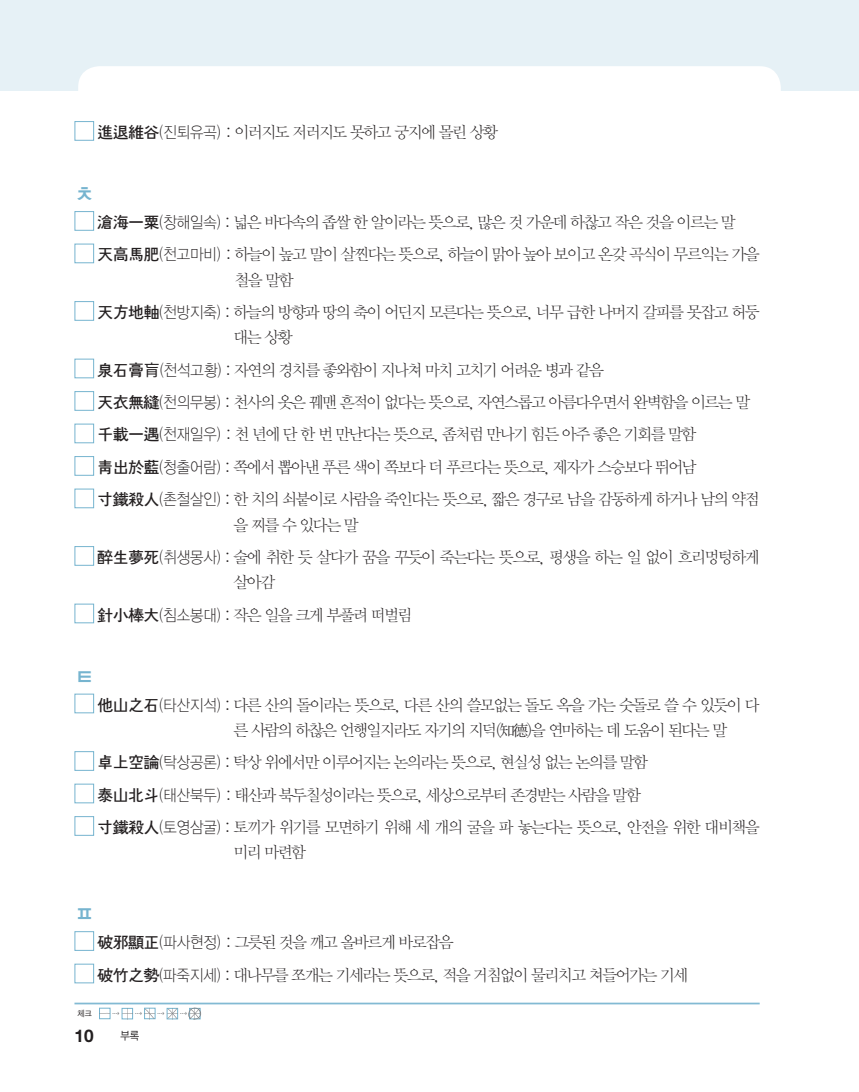
<style>
.page{position:relative;width:859px;height:1092px;background:#fff}
.page>*{position:absolute;margin:0;border:0;box-sizing:border-box;transform-origin:0 0}
.t1{font:24.5px "YDVYGO Std 14";color:#76b4cf;scale:.9 1}
.t2{font:700 17.5px "Helvetica Neue LT Std";color:#231f20}
.t3{font:16.1px/32.6px "YDVY Mj O Std 11";letter-spacing:-.09em;color:#231f20}
.t4{font:11.38px "YDVYGO Std 12";color:#231f20;scale:.9 1}
.t5{font:8.58px "YDVYGO Std 13";color:#808285;scale:.9 1}
.t6{font:8.58px "YDVYGO Std 12";color:#231f20;scale:.9 1}
.s1{font-family:"YDVYGO Std 13"}
.s2{font-family:"YDVYGO Std 11"}
.s3{font-family:"Noto Sans CJ Kkr"}
</style>
<div class="page">
<hr style="left:74px;top:1002px;width:685px;height:2px;background:#82bad3">
<hr style="left:858px;top:0;width:1px;height:90px;background:#e6f1f6">
<div style="left:0;top:0;width:858px;height:90px;background:#e6f1f6"></div>
<div style="left:78px;top:66px;width:702px;height:49px;background:#fff;border-radius:21px"></div>
<div style="left:99px;top:1007px;width:11px;height:11px;border:1px solid #76b4cf"></div>
<svg style="left:122px;top:1007px;width:11px;height:12px"></svg>
<svg style="left:144px;top:1007px;width:11px;height:12px"></svg>
<svg style="left:167px;top:1007px;width:11px;height:12px"></svg>
<svg style="left:144px;top:1008px;width:10px;height:10px"></svg>
<svg style="left:167px;top:1008px;width:10px;height:10px"></svg>
<svg style="left:188px;top:1007px;width:13px;height:12px"></svg>
<div style="left:74px;top:121px;width:20px;height:20px;border:1px solid #76b4cf"></div>
<div style="left:74px;top:211px;width:20px;height:20px;border:1px solid #76b4cf"></div>
<div style="left:74px;top:243px;width:20px;height:20px;border:1px solid #76b4cf"></div>
<div style="left:74px;top:301px;width:20px;height:20px;border:1px solid #76b4cf"></div>
<div style="left:74px;top:358px;width:20px;height:20px;border:1px solid #76b4cf"></div>
<div style="left:74px;top:391px;width:20px;height:20px;border:1px solid #76b4cf"></div>
<div style="left:74px;top:423px;width:20px;height:20px;border:1px solid #76b4cf"></div>
<div style="left:74px;top:456px;width:20px;height:19px;border:1px solid #76b4cf"></div>
<div style="left:74px;top:488px;width:20px;height:20px;border:1px solid #76b4cf"></div>
<div style="left:74px;top:546px;width:20px;height:19px;border:1px solid #76b4cf"></div>
<div style="left:74px;top:603px;width:20px;height:20px;border:1px solid #76b4cf"></div>
<div style="left:74px;top:693px;width:20px;height:20px;border:1px solid #76b4cf"></div>
<div style="left:74px;top:751px;width:20px;height:19px;border:1px solid #76b4cf"></div>
<div style="left:74px;top:783px;width:20px;height:20px;border:1px solid #76b4cf"></div>
<div style="left:74px;top:816px;width:20px;height:19px;border:1px solid #76b4cf"></div>
<div style="left:74px;top:931px;width:20px;height:19px;border:1px solid #76b4cf"></div>
<div style="left:74px;top:963px;width:20px;height:20px;border:1px solid #76b4cf"></div>
<p class="t3" style="left:97px;top:116px;width:402px"><span class="s1">進退維谷</span><span class="s2">(진퇴유곡)</span> : 이러지도 저러지도 못하고 궁지에 몰린 상황</p>
<h1 class="t1" style="left:74px;top:181px;width:24px">ㅊ</h1>
<p class="t3" style="left:97px;top:206px;width:663px"><span class="s1">滄海一粟</span><span class="s2">(창해일속)</span> : 넓은 바다속의 좁쌀 한 알이라는 뜻으로, 많은 것 가운데 하찮고 작은 것을 이르는 말<br><span class="s1">天高馬肥</span><span class="s2">(천고마비)</span> : 하늘이 높고 말이 살찐다는 뜻으로, 하늘이 맑아 높아 보이고 온갖 곡식이 무르익는 가을</p>
<p class="t3" style="left:97px;top:264px;width:663px;text-indent:137px">철을 말함<br><span class="s1">天方地軸</span><span class="s2">(천방지축)</span> : 하늘의 방향과 땅의 축이 어딘지 모른다는 뜻으로, 너무 급한 나머지 갈피를 못잡고 허둥</p>
<p class="t3" style="left:97px;top:321px;width:663px;text-indent:136px">대는 상황<br><span class="s1">泉石膏</span><span class="s3">肓</span><span class="s2">(천석고황)</span> : 자연의 경치를 좋와함이 지나쳐 마치 고치기 어려운 병과 같음<br><span class="s1">天衣無縫</span><span class="s2">(천의무봉)</span> : 천사의 옷은 꿰맨 흔적이 없다는 뜻으로, 자연스롭고 아름다우면서 완벽함을 이르는 말<span class="s1">千載一遇</span><span class="s2">(천재일우)</span> : 천 년에 단 한 번 만난다는 뜻으로, 좀처럼 만나기 힘든 아주 좋은 기회를 말함<br><span class="s1">靑出於藍</span><span class="s2">(청출어람)</span> : 쪽에서 뽑아낸 푸른 색이 쪽보다 더 푸르다는 뜻으로, 제자가 스승보다 뛰어남<br><span class="s1">寸鐵殺人</span><span class="s2">(촌철살인)</span> : 한 치의 쇠붙이로 사람을 죽인다는 뜻으로, 짧은 경구로 남을 감동하게 하거나 남의 약점</p>
<p class="t3" style="left:97px;top:508px;width:663px;text-indent:136px">을 찌를 수 있다는 말<br><span class="s1">醉生夢死</span><span class="s2">(취생몽사)</span> : 술에 취한 듯 살다가 꿈을 꾸듯이 죽는다는 뜻으로, 평생을 하는 일 없이 흐리멍텅하게</p>
<p class="t3" style="left:97px;top:566px;width:316px;text-align:center">살아감<br><span class="s1">針小棒大</span><span class="s2">(침소봉대)</span> : 작은 일을 크게 부풀려 떠벌림</p>
<h1 class="t1" style="left:74px;top:664px;width:24px">ㅌ</h1>
<p class="t3" style="left:233px;top:692px;width:527px;line-height:25px;text-indent:-136px"><span class="s1">他山之石</span><span class="s2">(타산지석)</span> : 다른 산의 돌이라는 뜻으로, 다른 산의 쓸모없는 돌도 옥을 가는 숫돌로 쓸 수 있듯이 다 른 사람의 하찮은 언행일지라도 자기의 지덕(知德)을 연마하는 데 도움이 된다는 말</p>
<p class="t3" style="left:97px;top:746px;width:663px"><span class="s1">卓上空論</span><span class="s2">(탁상공론)</span> : 탁상 위에서만 이루어지는 논의라는 뜻으로, 현실성 없는 논의를 말함<br><span class="s1">泰山北斗</span><span class="s2">(태산북두)</span> : 태산과 북두칠성이라는 뜻으로, 세상으로부터 존경받는 사람을 말함<br><span class="s1">寸鐵殺人</span><span class="s2">(토영삼굴)</span> : 토끼가 위기를 모면하기 위해 세 개의 굴을 파 놓는다는 뜻으로, 안전을 위한 대비책을</p>
<p class="t3" style="left:233px;top:836px;width:74px">미리 마련함</p>
<h1 class="t1" style="left:74px;top:901px;width:24px">ㅍ</h1>
<p class="t3" style="left:97px;top:926px;width:592px"><span class="s1">破邪顯正</span><span class="s2">(파사현정)</span> : 그릇된 것을 깨고 올바르게 바로잡음<br><span class="s1">破竹之勢</span><span class="s2">(파죽지세)</span> : 대나무를 쪼개는 기세라는 뜻으로, 적을 거침없이 물리치고 쳐들어가는 기세</p>
<p class="t6" style="left:77px;top:1009px;width:17px">체크</p>
<p class="t5" style="left:112px;top:1009px;width:9px">⇢</p>
<p class="t5" style="left:135px;top:1009px;width:9px">⇢</p>
<p class="t5" style="left:157px;top:1009px;width:9px">⇢</p>
<p class="t5" style="left:180px;top:1009px;width:9px">⇢</p>
<p class="t2" style="left:74px;top:1024px;width:21px">10</p>
<p class="t4" style="left:120px;top:1030px;width:22px">부록</p>
</div>
